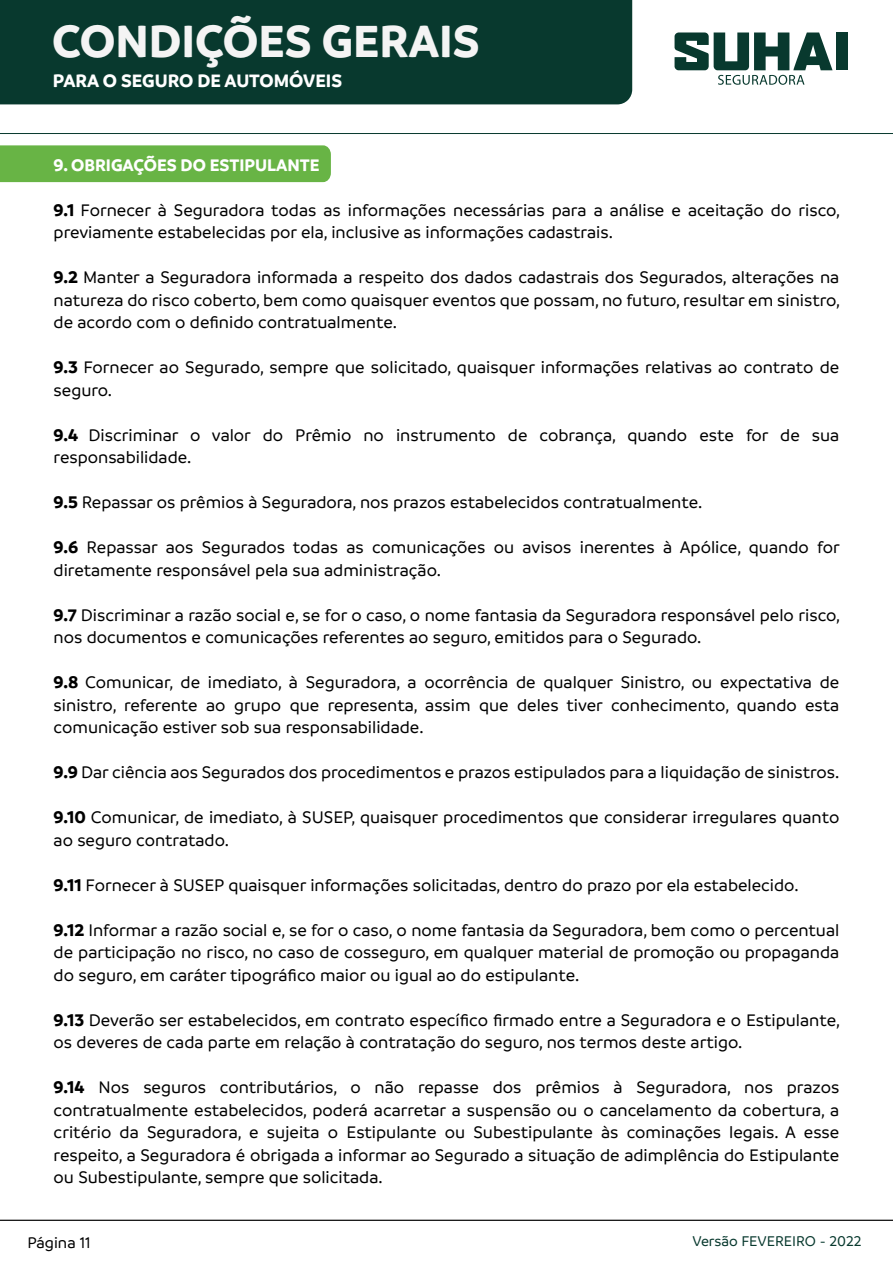
<style>
.page{position:relative;width:893px;height:1263px;background:#fff}
.page>*{position:absolute;margin:0;border:0;box-sizing:border-box;transform-origin:0 0}
.t1{font:700 48.45px "Branding";color:#f4f4f4}
.t2{font:700 19.35px "Branding";color:#fff}
.t3{font:500 18px/22.5px "Branding";color:#000}
.t4{font:700 18px "Branding";color:#fff}
.t5{font:500 16.5px "Branding";color:#000}
.t6{font:500 15.15px "Branding";color:#08392e}
.s1{font-weight:700}
</style>
<div class="page">
<hr style="left:0;top:1220px;width:893px;height:1px;background:#000">
<hr style="left:0;top:133px;width:893px;height:1px;background:#08392e">
<div style="left:0;top:0;width:632px;height:104px;background:#08392e"></div>
<div style="left:836px;top:33px;width:12px;height:37px;background:#08392e"></div>
<svg style="left:674px;top:32px;width:158px;height:53px"></svg>
<div style="left:0;top:145px;width:331px;height:37px;background:#68b445"></div>
<h1 class="t1" style="left:52px;top:19px;width:429px">CONDIÇÕES GERAIS</h1>
<p class="t2" style="left:53px;top:72px;width:291px">PARA O SEGURO DE AUTOMÓVEIS</p>
<p class="t4" style="left:54px;top:157px;width:267px">9. OBRIGAÇÕES DO ESTIPULANTE</p>
<p class="t3" style="left:54px;top:199px;width:788px"><span class="s1">9.1</span> Fornecer à Seguradora todas as informações necessárias para a análise e aceitação do risco, previamente estabelecidas por ela, inclusive as informações cadastrais.</p>
<p class="t3" style="left:54px;top:267px;width:788px;text-align:justify"><span class="s1">9.2</span> Manter a Seguradora informada a respeito dos dados cadastrais dos Segurados, alterações na natureza do risco coberto, bem como quaisquer eventos que possam, no futuro, resultar em sinistro, de acordo com o definido contratualmente.</p>
<p class="t3" style="left:54px;top:357px;width:787px"><span class="s1">9.3</span> Fornecer ao Segurado, sempre que solicitado, quaisquer informações relativas ao contrato de seguro.</p>
<p class="t3" style="left:54px;top:424px;width:787px"><span class="s1">9.4</span> Discriminar o valor do Prêmio no instrumento de cobrança, quando este for de sua responsabilidade.</p>
<p class="t3" style="left:54px;top:492px;width:650px"><span class="s1">9.5</span> Repassar os prêmios à Seguradora, nos prazos estabelecidos contratualmente.</p>
<p class="t3" style="left:54px;top:537px;width:788px"><span class="s1">9.6</span> Repassar aos Segurados todas as comunicações ou avisos inerentes à Apólice, quando for diretamente responsável pela sua administração.</p>
<p class="t3" style="left:54px;top:604px;width:788px"><span class="s1">9.7</span> Discriminar a razão social e, se for o caso, o nome fantasia da Seguradora responsável pelo risco, nos documentos e comunicações referentes ao seguro, emitidos para o Segurado.</p>
<p class="t3" style="left:54px;top:672px;width:787px;text-align:justify"><span class="s1">9.8</span> Comunicar, de imediato, à Seguradora, a ocorrência de qualquer Sinistro, ou expectativa de sinistro, referente ao grupo que representa, assim que deles tiver conhecimento, quando esta comunicação estiver sob sua responsabilidade.</p>
<p class="t3" style="left:54px;top:762px;width:787px"><span class="s1">9.9</span> Dar ciência aos Segurados dos procedimentos e prazos estipulados para a liquidação de sinistros.</p>
<p class="t3" style="left:54px;top:807px;width:787px"><span class="s1">9.10</span> Comunicar, de imediato, à SUSEP, quaisquer procedimentos que considerar irregulares quanto ao seguro contratado.</p>
<p class="t3" style="left:54px;top:874px;width:746px"><span class="s1">9.11</span> Fornecer à SUSEP quaisquer informações solicitadas, dentro do prazo por ela estabelecido.</p>
<p class="t3" style="left:54px;top:919px;width:787px;text-align:justify"><span class="s1">9.12</span> Informar a razão social e, se for o caso, o nome fantasia da Seguradora, bem como o percentual de participação no risco, no caso de cosseguro, em qualquer material de promoção ou propaganda do seguro, em caráter tipográfico maior ou igual ao do estipulante.</p>
<p class="t3" style="left:54px;top:1009px;width:788px"><span class="s1">9.13</span> Deverão ser estabelecidos, em contrato específico firmado entre a Seguradora e o Estipulante, os deveres de cada parte em relação à contratação do seguro, nos termos deste artigo.</p>
<p class="t3" style="left:54px;top:1077px;width:787px;text-align:justify"><span class="s1">9.14</span> Nos seguros contributários, o não repasse dos prêmios à Seguradora, nos prazos contratualmente estabelecidos, poderá acarretar a suspensão ou o cancelamento da cobertura, a critério da Seguradora, e sujeita o Estipulante ou Subestipulante às cominações legais. A esse respeito, a Seguradora é obrigada a informar ao Segurado a situação de adimplência do Estipulante ou Subestipulante, sempre que solicitada.</p>
<p class="t5" style="left:27px;top:1235px;width:65px">Página 11</p>
<p class="t6" style="left:692px;top:1234px;width:171px">Versão FEVEREIRO - 2022</p>
</div>
